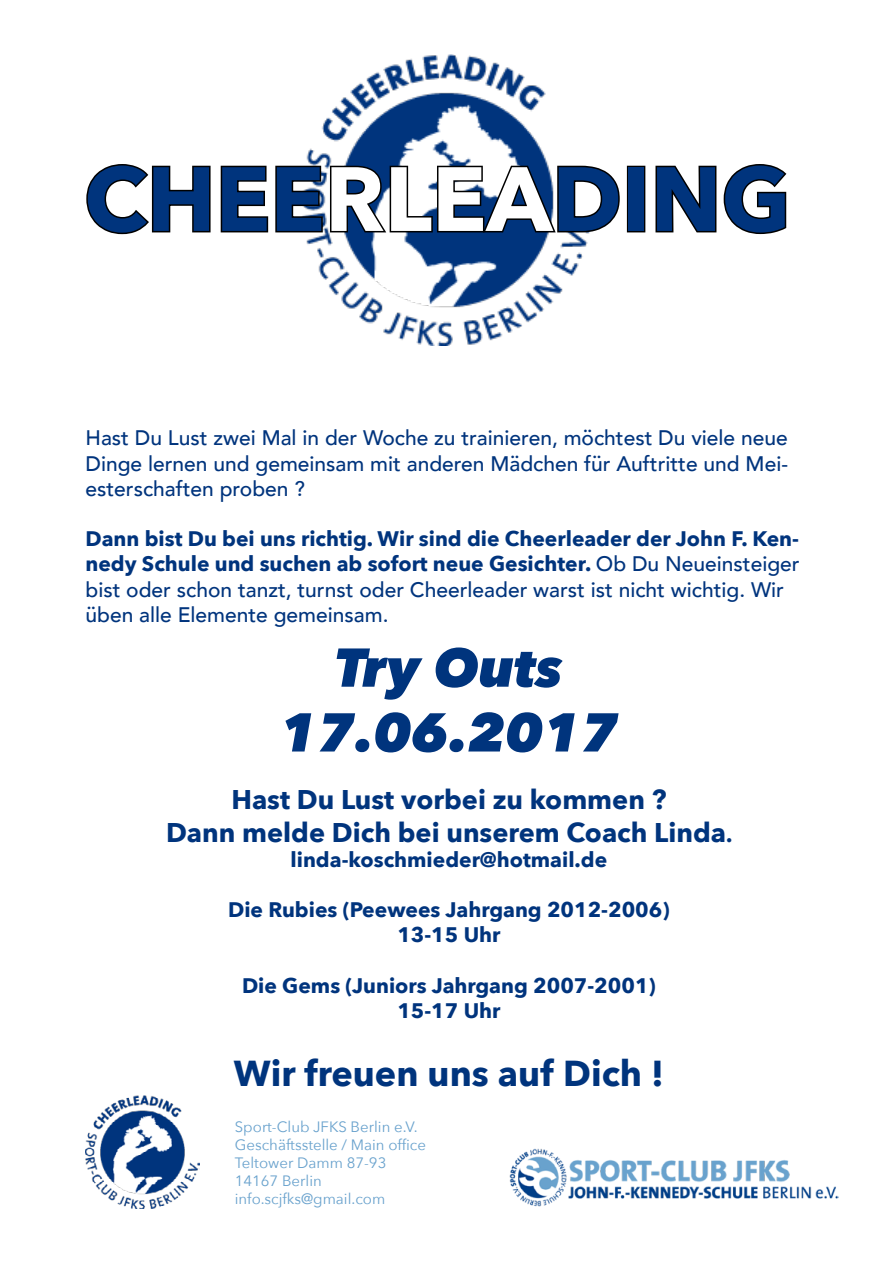
<style>
.page{position:relative;width:893px;height:1263px;background:#fff}
.page>*{position:absolute;margin:0;border:0;box-sizing:border-box;transform-origin:0 0}
.t1{font:700 90px "Avenir Next";color:#00347d}
.t2{font:italic 800 54px/64.8px "Avenir Next";color:#00347d;text-align:center}
.t3{font:700 36px "Avenir Next";color:#00347d}
.t4{font:700 27px/32.4px "Avenir Next";color:#00347d;text-align:center}
.t5{font:500 21px/25.2px "Avenir";color:#00347d;text-align:justify}
.t6{font:700 21px/25.2px "Avenir Next";color:#00347d;text-align:center}
.t7{font:15px/18px "Avenir Next";color:#69a2cd}
.s1{color:#fff}
.s2{font-family:"Avenir";font-weight:500}
.s3{font-size:21px}
</style>
<div class="page">
<img style="left:306px;top:54px;width:282px;height:291px">
<img style="left:510px;top:1148px;width:329px;height:59px">
<svg style="left:86px;top:164px;width:125px;height:71px"></svg>
<svg style="left:220px;top:164px;width:400px;height:71px"></svg>
<div style="left:627px;top:166px;width:18px;height:66px;border:3px solid #000"></div>
<svg style="left:655px;top:164px;width:132px;height:71px"></svg>
<img style="left:86px;top:1095px;width:113px;height:114px">
<h1 class="t1" style="left:84px;top:121px;width:708px">CHEE<span class="s1">RLEA</span>DING</h1>
<p class="t5" style="left:86px;top:424px;width:704px">Hast Du Lust zwei Mal in der Woche zu trainieren, möchtest Du viele neue Dinge lernen und gemeinsam mit anderen Mädchen für Auftritte und Mei&shy;esterschaften proben ?</p>
<p class="t6" style="left:86px;top:526px;width:716px;text-align:left">Dann bist Du bei uns richtig. Wir sind die Cheerleader der John F. Ken&shy;nedy Schule und suchen ab sofort neue Gesichter. <span class="s2">Ob Du Neueinsteiger</span></p>
<p class="t5" style="left:86px;top:576px;width:700px">bist oder schon tanzt, turnst oder Cheerleader warst ist nicht wichtig. Wir üben alle Elemente gemeinsam.</p>
<h2 class="t2" style="left:280px;top:635px;width:340px">Try Outs<br>17.06.2017</h2>
<p class="t4" style="left:166px;top:783px;width:568px">Hast Du Lust vorbei zu kommen ?<br>Dann melde Dich bei unserem Coach Linda<span class="s3">.</span></p>
<p class="t6" style="left:291px;top:846px;width:318px">linda-koschmieder@hotmail.de</p>
<p class="t6" style="left:228px;top:897px;width:443px">Die Rubies (Peewees Jahrgang 2012-2006)<br>13-15 Uhr</p>
<p class="t6" style="left:242px;top:972px;width:415px">Die Gems (Juniors Jahrgang 2007-2001)<br>15-17 Uhr</p>
<h3 class="t3" style="left:234px;top:1042px;width:432px">Wir freuen uns auf Dich !</h3>
<p class="t7" style="left:235px;top:1117px;width:193px">Sport-Club JFKS Berlin e.V.<br>Geschäftsstelle / Main office<br>Teltower Damm 87-93<br>14167 Berlin info.scjfks@gmail.com</p>
</div>
